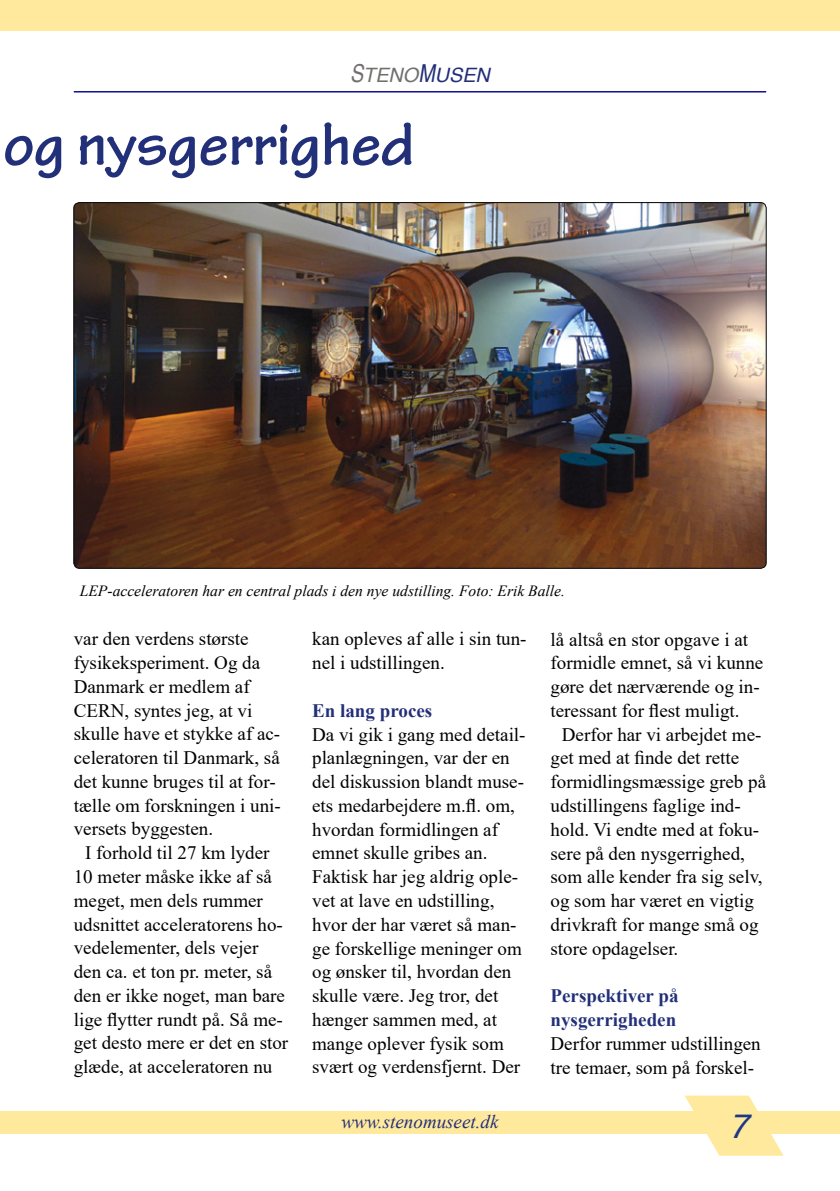
<style>
.page{position:relative;width:840px;height:1191px;background:#fff}
.page>*{position:absolute;margin:0;border:0;box-sizing:border-box;transform-origin:0 0}
.t1{font:700 64px "Tekton Pro";letter-spacing:-.005em;color:#222f79}
.t2{font:italic 34px "Helvetica";color:#1c3886}
.t3{font:italic 19.8px "Helvetica";color:#72706f}
.t4{font:19px/23.8px "Times New Roman";color:#000}
.t5{font:700 19px/23.8px "Times New Roman";color:#222f79}
.t6{font:italic 19px "Times New Roman";color:#222f79}
.t7{font:italic 15.6px "Times New Roman";color:#000}
.s1{font-size:24.8px}
.s2{font-size:24.8px;color:#222f79}
.s3{color:#222f79}
</style>
<div class="page">
<hr style="left:74px;top:91px;width:691px;height:1px;background:#00008b">
<div style="left:0;top:1111px;width:839px;height:23px;background:#ffe99c"></div>
<div style="left:0;top:0;width:839px;height:30px;background:#ffe99c"></div>
<svg style="left:685px;top:1095px;width:98px;height:60px"></svg>
<img style="left:74px;top:203px;width:691px;height:365px">
<p class="t3" style="left:350px;top:64px;width:141px"><span class="s1">S</span>TENO<span class="s2">M</span><span class="s3">USEN</span></p>
<h1 class="t1" style="left:3px;top:107px;width:412px">og nysgerrighed</h1>
<p class="t7" style="left:80px;top:580px;width:486px">LEP-acceleratoren har en central plads i den nye udstilling. Foto: Erik Balle.</p>
<p class="t4" style="left:74px;top:626px;width:176px">var den verdens største</p>
<p class="t4" style="left:74px;top:650px;width:188px">fysikeksperiment. Og da</p>
<p class="t4" style="left:74px;top:674px;width:177px">Danmark er medlem af</p>
<p class="t4" style="left:74px;top:697px;width:180px">CERN, syntes jeg, at vi</p>
<p class="t4" style="left:74px;top:721px;width:208px">skulle have et stykke af ac-</p>
<p class="t4" style="left:74px;top:745px;width:207px">celeratoren til Danmark, så</p>
<p class="t4" style="left:74px;top:769px;width:203px">det kunne bruges til at for-</p>
<p class="t4" style="left:74px;top:793px;width:208px">tælle om forskningen i uni-</p>
<p class="t4" style="left:74px;top:816px;width:141px">versets byggesten.</p>
<p class="t4" style="left:85px;top:840px;width:186px">I forhold til 27 km lyder</p>
<p class="t4" style="left:74px;top:864px;width:199px">10 meter måske ikke af så</p>
<p class="t4" style="left:74px;top:888px;width:190px">meget, men dels rummer</p>
<p class="t4" style="left:74px;top:911px;width:210px">udsnittet acceleratorens ho-</p>
<p class="t4" style="left:74px;top:935px;width:186px">vedelementer, dels vejer</p>
<p class="t4" style="left:74px;top:959px;width:200px">den ca. et ton pr. meter, så</p>
<p class="t4" style="left:74px;top:983px;width:213px">den er ikke noget, man bare</p>
<p class="t4" style="left:74px;top:1006px;width:210px">lige flytter rundt på. Så me-</p>
<p class="t4" style="left:74px;top:1030px;width:216px">get desto mere er det en stor</p>
<p class="t4" style="left:74px;top:1054px;width:200px">glæde, at acceleratoren nu</p>
<p class="t4" style="left:312px;top:626px;width:216px">kan opleves af alle i sin tun&shy;nel i udstillingen.</p>
<p class="t5" style="left:312px;top:698px;width:122px">En lang proces</p>
<p class="t4" style="left:312px;top:721px;width:215px">Da vi gik i gang med detail&shy;planlægningen, var der en del diskussion blandt muse&shy;ets medarbejdere m.fl. om, hvordan formidlingen af emnet skulle gribes an.<br>Faktisk har jeg aldrig ople&shy;vet at lave en udstilling, hvor der har været så man&shy;ge forskellige meninger om og ønsker til, hvordan den skulle være. Jeg tror, det hænger sammen med, at mange oplever fysik som svært og verdensfjernt. Der</p>
<p class="t4" style="left:550px;top:626px;width:199px">lå altså en stor opgave i at</p>
<p class="t4" style="left:550px;top:650px;width:214px">formidle emnet, så vi kunne</p>
<p class="t4" style="left:550px;top:674px;width:210px">gøre det nærværende og in-</p>
<p class="t4" style="left:550px;top:698px;width:190px">teressant for flest muligt.</p>
<p class="t4" style="left:561px;top:722px;width:201px">Derfor har vi arbejdet me-</p>
<p class="t4" style="left:550px;top:745px;width:190px">get med at finde det rette</p>
<p class="t4" style="left:550px;top:769px;width:217px">formidlingsmæssige greb på</p>
<p class="t4" style="left:550px;top:793px;width:191px">udstillingens faglige ind-</p>
<p class="t4" style="left:550px;top:817px;width:210px">hold. Vi endte med at foku-</p>
<p class="t4" style="left:550px;top:840px;width:196px">sere på den nysgerrighed,</p>
<p class="t4" style="left:550px;top:864px;width:213px">som alle kender fra sig selv,</p>
<p class="t4" style="left:550px;top:888px;width:205px">og som har været en vigtig</p>
<p class="t4" style="left:550px;top:912px;width:209px">drivkraft for mange små og</p>
<p class="t4" style="left:550px;top:935px;width:129px">store opdagelser.</p>
<p class="t5" style="left:550px;top:983px;width:129px">Perspektiver på nysgerrigheden</p>
<p class="t4" style="left:550px;top:1031px;width:212px">Derfor rummer udstillingen tre temaer, som på forskel-</p>
<p class="t6" style="left:341px;top:1108px;width:158px">www.stenomuseet.dk</p>
<h2 class="t2" style="left:728px;top:1106px;width:20px">7</h2>
</div>
